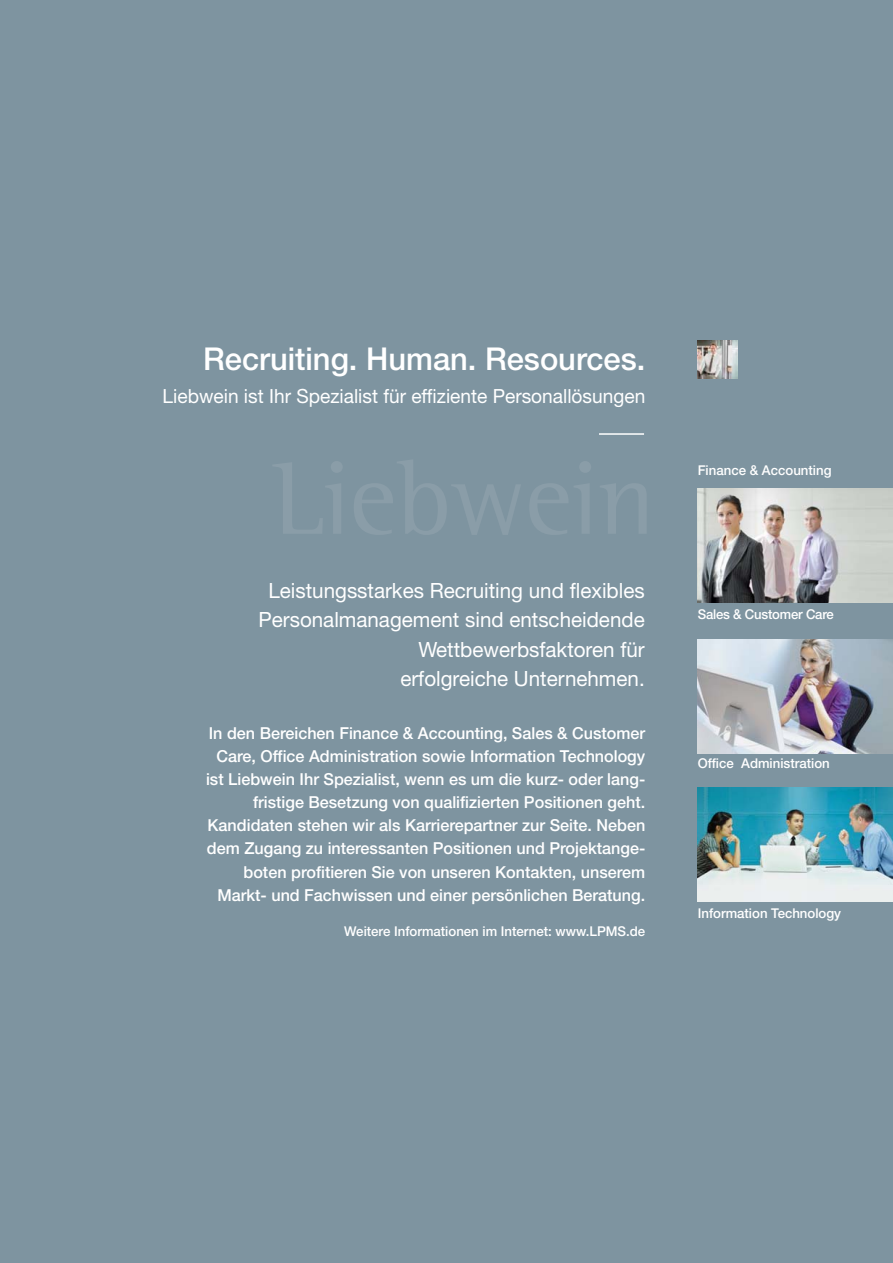
<style>
.page{position:relative;width:893px;height:1263px;background:#fff}
.page>*{position:absolute;margin:0;border:0;box-sizing:border-box;transform-origin:0 0}
.t1{font:500 31.5px "Helvetica Neue";color:#fff}
.t2{font:21px/29.4px "Helvetica Neue";color:#fff;text-align:right}
.t3{font:19.5px "Helvetica Neue";color:#fff}
.t4{font:500 16.5px/23.1px "Helvetica Neue";color:#fff;text-align:right}
.t5{font:500 13.5px "Helvetica Neue";color:#fff}
</style>
<div class="page">
<div style="left:0;top:0;width:892px;height:1263px;background:#7e94a0"></div>
<svg style="left:273px;top:460px;width:373px;height:75px"></svg>
<img style="left:698px;top:341px;width:39px;height:38px">
<img style="left:698px;top:489px;width:194px;height:114px">
<img style="left:698px;top:639px;width:194px;height:115px">
<img style="left:698px;top:787px;width:194px;height:115px">
<hr style="left:599px;top:433px;width:45px;height:2px;background:#fff">
<h1 class="t1" style="left:203px;top:348px;width:444px">Recruiting. Human. Resources.</h1>
<p class="t3" style="left:163px;top:389px;width:484px">Liebwein ist Ihr Spezialist für effiziente Personallösungen</p>
<p class="t2" style="left:258px;top:578px;width:388px">Leistungsstarkes Recruiting und flexibles Personalmanagement sind entscheidende Wettbewerbsfaktoren für<br>erfolgreiche Unternehmen.</p>
<p class="t4" style="left:206px;top:723px;width:441px">In den Bereichen Finance &amp; Accounting, Sales &amp; Customer Care, Office Administration sowie Information Technology ist Liebwein Ihr Spezialist, wenn es um die kurz- oder lang&shy;fristige Besetzung von qualifizierten Positionen geht.<br>Kandidaten stehen wir als Karrierepartner zur Seite. Neben dem Zugang zu interessanten Positionen und Projektange&shy;boten profitieren Sie von unseren Kontakten, unserem Markt- und Fachwissen und einer persönlichen Beratung.</p>
<p class="t5" style="left:344px;top:926px;width:303px">Weitere Informationen im Internet: www.LPMS.de</p>
<p class="t5" style="left:698px;top:465px;width:135px">Finance &amp; Accounting</p>
<p class="t5" style="left:698px;top:610px;width:138px">Sales &amp; Customer Care</p>
<p class="t5" style="left:698px;top:758px;width:134px">Office Administration</p>
<p class="t5" style="left:698px;top:908px;width:145px">Information Technology</p>
</div>
